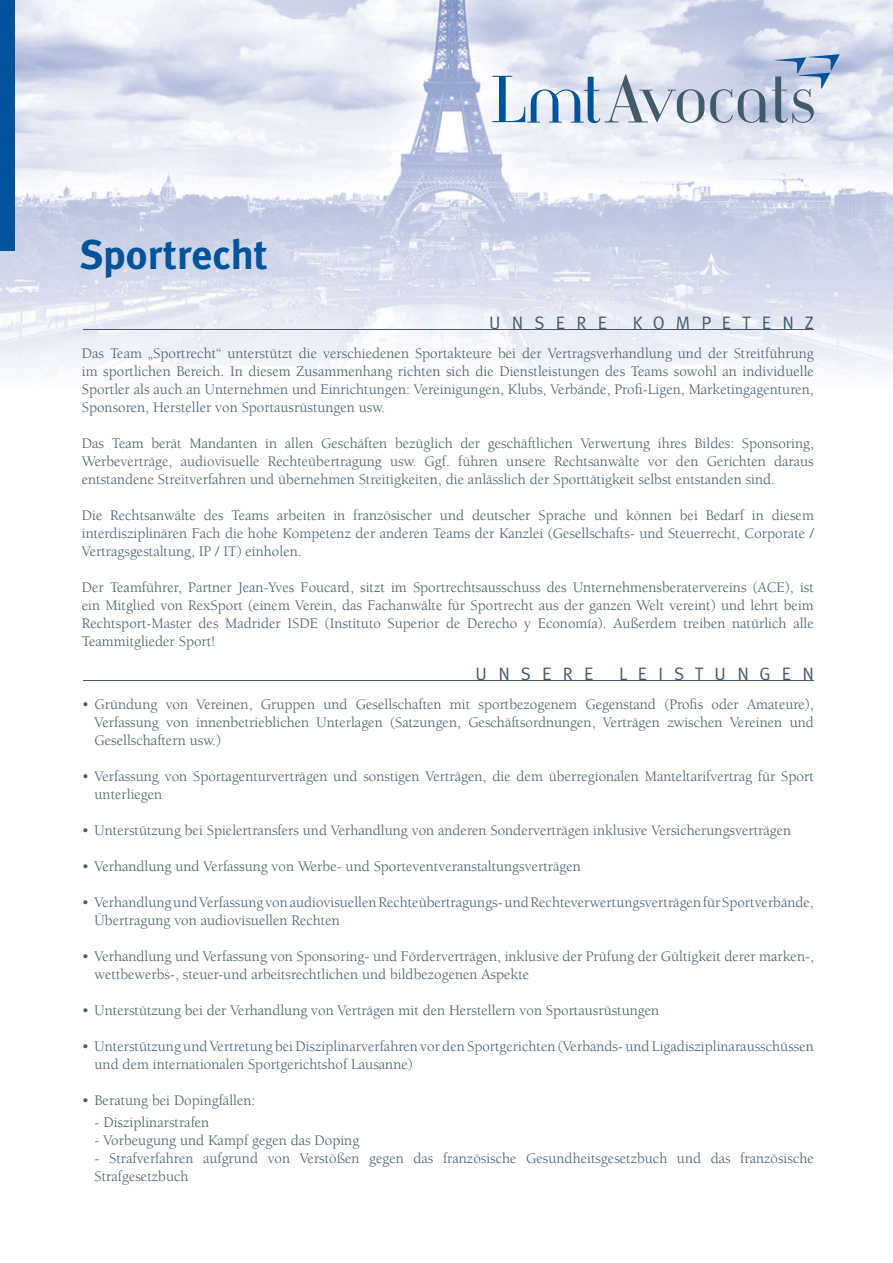
<style>
.page{position:relative;width:893px;height:1263px;background:#fff}
.page>*{position:absolute;margin:0;border:0;box-sizing:border-box;transform-origin:0 0}
.t1{font:700 41.25px "Meta Plus";letter-spacing:.005em;color:#00539b}
.t2{font:18px "Meta Plus Normal";letter-spacing:.62em;color:#425a69}
.t3{font:15px/18px "Berkeley";color:#425a69;text-align:justify}
</style>
<div class="page">
<img style="left:0;top:0;width:893px;height:376px">
<img style="left:367px;top:0;width:369px;height:369px">
<img style="left:0;top:369px;width:736px;height:7px">
<div style="left:0;top:0;width:15px;height:250px;background:#00539b"></div>
<svg style="left:710px;top:54px;width:130px;height:69px;background:#b3bfd5"></svg>
<svg style="left:492px;top:74px;width:212px;height:49px"></svg>
<hr style="left:84px;top:329px;width:730px;height:1px;background:#425a69">
<hr style="left:84px;top:680px;width:730px;height:1px;background:#425a69">
<h1 class="t1" style="left:80px;top:231px;width:190px">Sportrecht</h1>
<p class="t2" style="left:489px;top:313px;width:119px">UNSERE</p>
<p class="t2" style="left:633px;top:313px;width:183px">KOMPETENZ</p>
<p class="t3" style="left:82px;top:345px;width:734px">Das Team „Sportrecht“ unterstützt die verschiedenen Sportakteure bei der Vertragsverhandlung und der Streitführung im sportlichen Bereich. In diesem Zusammenhang richten sich die Dienstleistungen des Teams sowohl an individuelle Sportler als auch an Unternehmen und Einrichtungen: Vereinigungen, Klubs, Verbände, Profi-Ligen, Marketingagenturen, Sponsoren, Hersteller von Sportausrüstungen usw.</p>
<p class="t3" style="left:82px;top:435px;width:733px">Das Team berät Mandanten in allen Geschäften bezüglich der geschäftlichen Verwertung ihres Bildes: Sponsoring, Werbeverträge, audiovisuelle Rechteübertragung usw. Ggf. führen unsere Rechtsanwälte vor den Gerichten daraus entstandene Streitverfahren und übernehmen Streitigkeiten, die anlässlich der Sporttätigkeit selbst entstanden sind.</p>
<p class="t3" style="left:82px;top:507px;width:734px">Die Rechtsanwälte des Teams arbeiten in französischer und deutscher Sprache und können bei Bedarf in diesem interdisziplinären Fach die hohe Kompetenz der anderen Teams der Kanzlei (Gesellschafts- und Steuerrecht, Corporate / Vertragsgestaltung, IP / IT) einholen.</p>
<p class="t3" style="left:82px;top:579px;width:733px">Der Teamführer, Partner Jean-Yves Foucard, sitzt im Sportrechtsausschuss des Unternehmensberatervereins (ACE), ist ein Mitglied von RexSport (einem Verein, das Fachanwälte für Sportrecht aus der ganzen Welt vereint) und lehrt beim Rechtsport-Master des Madrider ISDE (Instituto Superior de Derecho y Economía). Außerdem treiben natürlich alle Teammitglieder Sport!</p>
<p class="t2" style="left:476px;top:663px;width:119px">UNSERE</p>
<p class="t2" style="left:619px;top:663px;width:196px">LEISTUNGEN</p>
<p class="t3" style="left:95px;top:695px;width:721px;text-indent:-13px">• Gründung von Vereinen, Gruppen und Gesellschaften mit sportbezogenem Gegenstand (Profis oder Amateure), Verfassung von innenbetrieblichen Unterlagen (Satzungen, Geschäftsordnungen, Verträgen zwischen Vereinen und Gesellschaftern usw.)</p>
<p class="t3" style="left:95px;top:767px;width:721px;text-indent:-13px">• Verfassung von Sportagenturverträgen und sonstigen Verträgen, die dem überregionalen Manteltarifvertrag für Sport unterliegen</p>
<p class="t3" style="left:82px;top:821px;width:711px">• Unterstützung bei Spielertransfers und Verhandlung von anderen Sonderverträgen inklusive Versicherungsverträgen</p>
<p class="t3" style="left:82px;top:857px;width:500px">• Verhandlung und Verfassung von Werbe- und Sporteventveranstaltungsverträgen</p>
<p class="t3" style="left:95px;top:893px;width:721px;text-indent:-13px">• Verhandlung und Verfassung von audiovisuellen Rechteübertragungs- und Rechteverwertungsverträgen für Sportverbände,<br>Übertragung von audiovisuellen Rechten</p>
<p class="t3" style="left:95px;top:947px;width:721px;text-indent:-13px">• Verhandlung und Verfassung von Sponsoring- und Förderverträgen, inklusive der Prüfung der Gültigkeit derer marken-, wettbewerbs-, steuer-und arbeitsrechtlichen und bildbezogenen Aspekte</p>
<p class="t3" style="left:82px;top:1001px;width:579px">• Unterstützung bei der Verhandlung von Verträgen mit den Herstellern von Sportausrüstungen</p>
<p class="t3" style="left:95px;top:1037px;width:721px;text-indent:-13px">• Unterstützung und Vertretung bei Disziplinarverfahren vor den Sportgerichten (Verbands- und Ligadisziplinarausschüssen und dem internationalen Sportgerichtshof Lausanne)</p>
<p class="t3" style="left:82px;top:1091px;width:175px">• Beratung bei Dopingfällen:</p>
<p class="t3" style="left:95px;top:1114px;width:116px">- Disziplinarstrafen</p>
<p class="t3" style="left:95px;top:1132px;width:266px">- Vorbeugung und Kampf gegen das Doping</p>
<p class="t3" style="left:95px;top:1150px;width:721px">- Strafverfahren aufgrund von Verstößen gegen das französische Gesundheitsgesetzbuch und das französische<br>Strafgesetzbuch</p>
</div>
